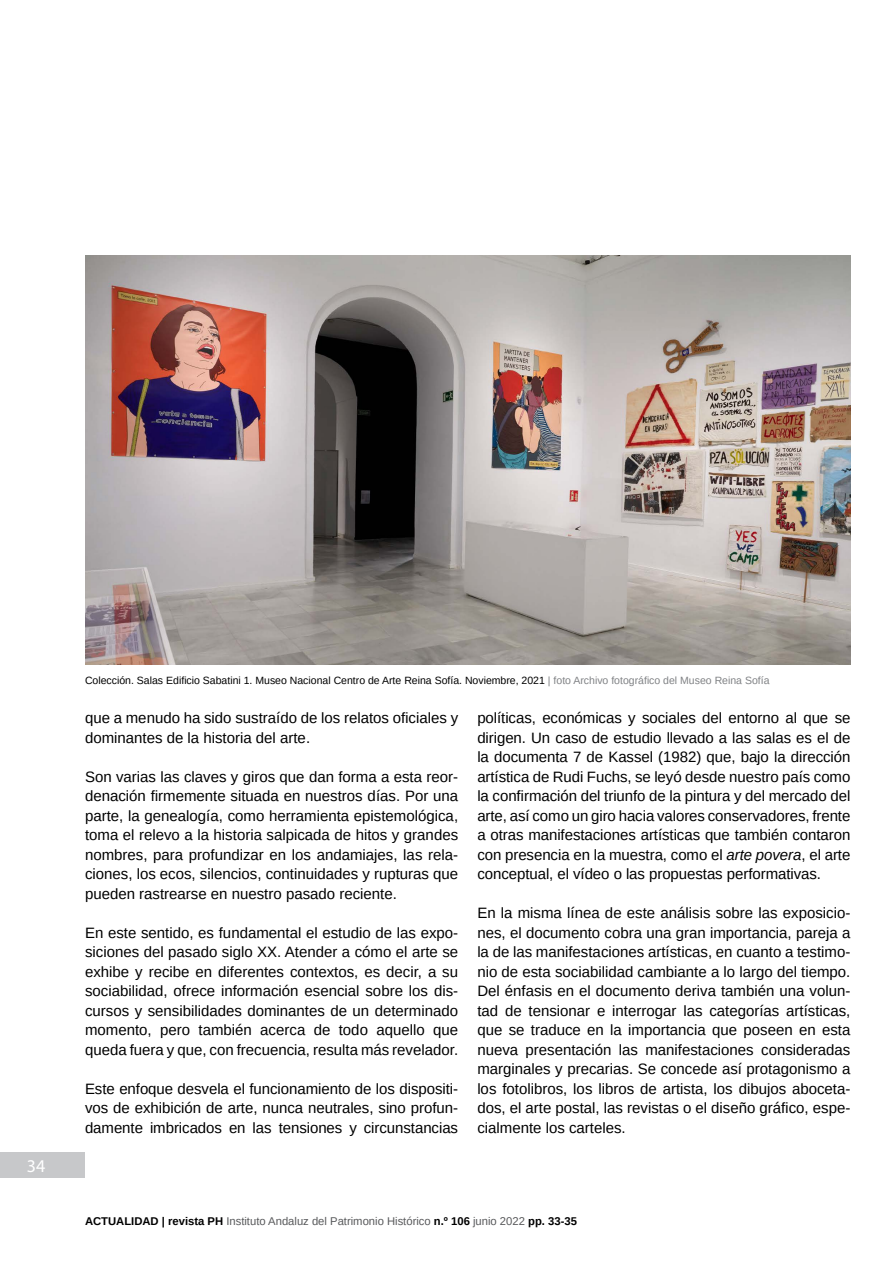
<style>
.page{position:relative;width:893px;height:1263px;background:#fff}
.page>*{position:absolute;margin:0;border:0;box-sizing:border-box;transform-origin:0 0}
.t1{font:18px "Myriad Pro";color:#fff}
.t2{font:15px/19.5px "Arimo";color:#000;text-align:justify}
.t3{font:11.25px "Arimo";color:#58595b}
.t4{font:10.5px "Arimo";color:#000}
.s1{color:#808285}
.s2{font-style:italic}
.s3{font-weight:700;color:#000}
</style>
<div class="page">
<div style="left:0;top:1152px;width:85px;height:26px;background:#c7c8ca"></div>
<img style="left:85px;top:255px;width:765px;height:410px">
<p class="t1" style="left:27px;top:1155px;width:20px">34</p>
<p class="t4" style="left:85px;top:674px;width:686px">Colección. Salas Edificio Sabatini 1. Museo Nacional Centro de Arte Reina Sofía. Noviembre, 2021 <span class="s1">| foto Archivo fotográfico del Museo Reina Sofía</span></p>
<p class="t2" style="left:85px;top:708px;width:375px">que a menudo ha sido sustraído de los relatos oficiales y dominantes de la historia del arte.</p>
<p class="t2" style="left:85px;top:767px;width:375px">Son varias las claves y giros que dan forma a esta reor&shy;denación firmemente situada en nuestros días. Por una parte, la genealogía, como herramienta epistemológica, toma el relevo a la historia salpicada de hitos y grandes nombres, para profundizar en los andamiajes, las rela&shy;ciones, los ecos, silencios, continuidades y rupturas que pueden rastrearse en nuestro pasado reciente.</p>
<p class="t2" style="left:85px;top:923px;width:375px">En este sentido, es fundamental el estudio de las expo&shy;siciones del pasado siglo XX. Atender a cómo el arte se exhibe y recibe en diferentes contextos, es decir, a su sociabilidad, ofrece información esencial sobre los dis&shy;cursos y sensibilidades dominantes de un determinado momento, pero también acerca de todo aquello que queda fuera y que, con frecuencia, resulta más revelador.</p>
<p class="t2" style="left:85px;top:1079px;width:375px">Este enfoque desvela el funcionamiento de los dispositi&shy;vos de exhibición de arte, nunca neutrales, sino profun&shy;damente imbricados en las tensiones y circunstancias</p>
<p class="t2" style="left:477px;top:708px;width:375px">políticas, económicas y sociales del entorno al que se dirigen. Un caso de estudio llevado a las salas es el de la documenta 7 de Kassel (1982) que, bajo la dirección artística de Rudi Fuchs, se leyó desde nuestro país como la confirmación del triunfo de la pintura y del mercado del arte, así como un giro hacia valores conservadores, frente a otras manifestaciones artísticas que también contaron con presencia en la muestra, como el <span class="s2">arte povera</span>, el arte conceptual, el vídeo o las propuestas performativas.</p>
<p class="t2" style="left:477px;top:903px;width:375px">En la misma línea de este análisis sobre las exposicio&shy;nes, el documento cobra una gran importancia, pareja a la de las manifestaciones artísticas, en cuanto a testimo&shy;nio de esta sociabilidad cambiante a lo largo del tiempo.<br>Del énfasis en el documento deriva también una volun&shy;tad de tensionar e interrogar las categorías artísticas, que se traduce en la importancia que poseen en esta nueva presentación las manifestaciones consideradas marginales y precarias. Se concede así protagonismo a los fotolibros, los libros de artista, los dibujos aboceta&shy;dos, el arte postal, las revistas o el diseño gráfico, espe&shy;cialmente los carteles.</p>
<p class="t3" style="left:85px;top:1213px;width:493px"><span class="s3">ACTUALIDAD | revista PH</span> Instituto Andaluz del Patrimonio Histórico <span class="s3">n.º 106</span> junio 2022 <span class="s3">pp. 33-35</span></p>
</div>
